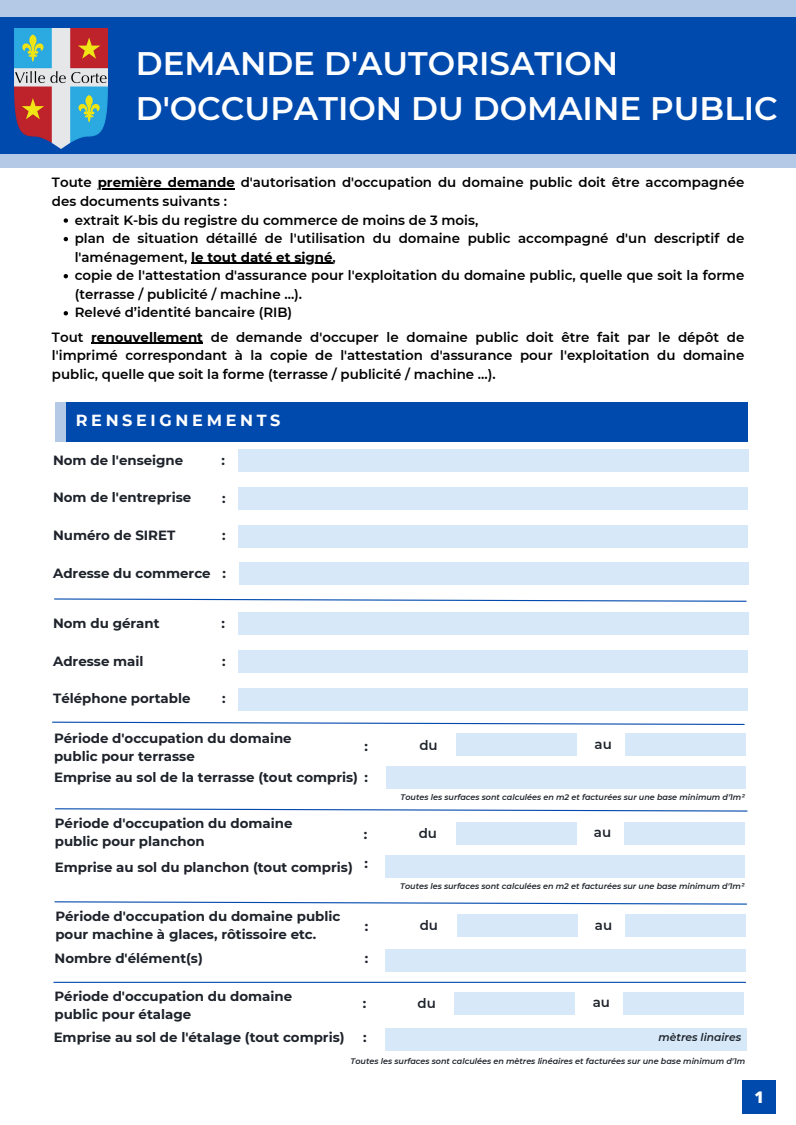
<style>
.page{position:relative;width:796px;height:1125px;background:#fff}
.page>*{position:absolute;margin:0;border:0;box-sizing:border-box;transform-origin:0 0}
.t1{font:600 32.55px/45.2px "Montserrat";color:#fff}
.t2{font:700 16.05px "Montserrat";letter-spacing:.23em;color:#fff}
.t3{font:800 16.05px "Open Sans";color:#fff}
.t4{font:600 13.35px/18.5px "Montserrat";color:#000}
.t5{font:700 13.35px/18.1px "Montserrat";color:#1e232b}
.t6{font:600 13.35px "Montserrat";color:#1e232b}
.t7{font:italic 600 10.73px "Montserrat";color:#1e232b}
.t8{font:italic 600 8.02px "Montserrat";color:#1e232b}
.s1{font-weight:700}
</style>
<div class="page">
<div style="left:0;top:0;width:795px;height:168px;background:#b3c9e6"></div>
<div style="left:0;top:17px;width:795px;height:137px;background:#004aad"></div>
<div style="left:238px;top:449px;width:510px;height:23px;background:#d7e9f8"></div>
<div style="left:238px;top:487px;width:509px;height:23px;background:#d7e9f8"></div>
<div style="left:55px;top:402px;width:26px;height:39px;background:linear-gradient(to bottom,#b3c9e6,#b3c9e6)"></div>
<div style="left:67px;top:402px;width:681px;height:39px;background:#004aad"></div>
<div style="left:238px;top:525px;width:509px;height:22px;background:#d7e9f8"></div>
<div style="left:239px;top:562px;width:509px;height:23px;background:#d7e9f8"></div>
<div style="left:238px;top:613px;width:510px;height:22px;background:#d7e9f8"></div>
<div style="left:238px;top:650px;width:509px;height:23px;background:#d7e9f8"></div>
<div style="left:238px;top:688px;width:509px;height:23px;background:#d7e9f8"></div>
<svg style="left:54px;top:598px;width:693px;height:4px"></svg>
<svg style="left:52px;top:721px;width:693px;height:4px"></svg>
<img style="left:14px;top:28px;width:93px;height:120px">
<div style="left:625px;top:734px;width:120px;height:22px;background:#d7e9f8"></div>
<div style="left:385px;top:766px;width:360px;height:23px;background:#d7e9f8"></div>
<svg style="left:55px;top:808px;width:693px;height:4px"></svg>
<div style="left:456px;top:734px;width:121px;height:22px;background:#d7e9f8"></div>
<div style="left:385px;top:855px;width:359px;height:23px;background:#d7e9f8"></div>
<div style="left:624px;top:822px;width:121px;height:23px;background:#d7e9f8"></div>
<div style="left:455px;top:822px;width:121px;height:23px;background:#d7e9f8"></div>
<svg style="left:64px;top:218px;width:4px;height:5px"></svg>
<svg style="left:64px;top:237px;width:4px;height:4px"></svg>
<hr style="left:191px;top:262px;width:141px;height:1px;background:#000">
<svg style="left:64px;top:274px;width:4px;height:4px"></svg>
<svg style="left:64px;top:311px;width:4px;height:4px"></svg>
<hr style="left:98px;top:188px;width:137px;height:1px;background:#000">
<hr style="left:91px;top:342px;width:112px;height:1px;background:#000">
<div style="left:742px;top:1080px;width:33px;height:34px;background:#004aad"></div>
<hr style="left:54px;top:982px;width:691px;height:1px;background:#004aad">
<div style="left:625px;top:914px;width:121px;height:23px;background:#d7e9f8"></div>
<div style="left:385px;top:949px;width:360px;height:23px;background:#d7e9f8"></div>
<div style="left:456px;top:914px;width:121px;height:23px;background:#d7e9f8"></div>
<svg style="left:54px;top:901px;width:693px;height:4px"></svg>
<div style="left:386px;top:1028px;width:360px;height:23px;background:#d7e9f8"></div>
<div style="left:623px;top:992px;width:120px;height:23px;background:#d7e9f8"></div>
<div style="left:454px;top:992px;width:121px;height:23px;background:#d7e9f8"></div>
<p class="t1" style="left:136px;top:41px;width:643px">DEMANDE D'AUTORISATION<br>D'OCCUPATION DU DOMAINE PUBLIC</p>
<p class="t4" style="left:52px;top:173px;width:693px">Toute <span class="s1">première demande</span> d'autorisation d'occupation du domaine public doit être accompagnée des documents suivants :</p>
<p class="t4" style="left:75px;top:211px;width:405px">extrait K-bis du registre du commerce de moins de 3 mois,</p>
<p class="t4" style="left:75px;top:229px;width:671px">plan de situation détaillé de l'utilisation du domaine public accompagné d'un descriptif de l'aménagement, <span class="s1">le tout daté et signé</span>,</p>
<p class="t4" style="left:75px;top:266px;width:671px">copie de l'attestation d'assurance pour l'exploitation du domaine public, quelle que soit la forme (terrasse / publicité / machine ...).</p>
<p class="t4" style="left:75px;top:303px;width:219px">Relevé d’identité bancaire (RIB)</p>
<p class="t4" style="left:52px;top:328px;width:693px;text-align:justify">Tout <span class="s1">renouvellement</span> de demande d'occuper le domaine public doit être fait par le dépôt de l'imprimé correspondant à la copie de l'attestation d'assurance pour l'exploitation du domaine public, quelle que soit la forme (terrasse / publicité / machine ...).</p>
<p class="t2" style="left:76px;top:410px;width:206px">RENSEIGNEMENTS</p>
<p class="t5" style="left:53px;top:451px;width:132px">Nom de l'enseigne</p>
<p class="t5" style="left:53px;top:488px;width:140px">Nom de l'entreprise</p>
<p class="t5" style="left:53px;top:526px;width:124px">Numéro de SIRET</p>
<p class="t5" style="left:221px;top:451px;width:5px">:</p>
<p class="t5" style="left:222px;top:489px;width:5px">:</p>
<p class="t5" style="left:222px;top:526px;width:5px">:</p>
<p class="t5" style="left:53px;top:564px;width:159px">Adresse du commerce</p>
<p class="t5" style="left:222px;top:564px;width:5px">:</p>
<p class="t5" style="left:53px;top:614px;width:108px">Nom du gérant</p>
<p class="t5" style="left:53px;top:652px;width:92px">Adresse mail</p>
<p class="t5" style="left:53px;top:690px;width:139px">Téléphone portable</p>
<p class="t5" style="left:221px;top:614px;width:5px">:</p>
<p class="t5" style="left:222px;top:652px;width:5px">:</p>
<p class="t5" style="left:222px;top:690px;width:5px">:</p>
<p class="t5" style="left:54px;top:729px;width:239px">Période d'occupation du domaine public pour terrasse</p>
<p class="t5" style="left:364px;top:737px;width:5px">:</p>
<p class="t6" style="left:419px;top:737px;width:20px">du</p>
<p class="t5" style="left:54px;top:769px;width:305px">Emprise au sol de la terrasse (tout compris)</p>
<p class="t8" style="left:400px;top:792px;width:346px">Toutes les surfaces sont calculées en m2 et facturées sur une base minimum d'1m²</p>
<p class="t6" style="left:594px;top:736px;width:19px">au</p>
<p class="t5" style="left:364px;top:768px;width:5px">:</p>
<p class="t5" style="left:55px;top:815px;width:239px">Période d'occupation du domaine public pour planchon</p>
<p class="t5" style="left:55px;top:858px;width:299px">Emprise au sol du planchon (tout compris)</p>
<p class="t5" style="left:55px;top:907px;width:286px">Période d'occupation du domaine public pour machine à glaces, rôtissoire etc.</p>
<p class="t5" style="left:55px;top:950px;width:150px">Nombre d'élément(s)</p>
<p class="t5" style="left:364px;top:825px;width:5px">:</p>
<p class="t6" style="left:418px;top:825px;width:20px">du</p>
<p class="t6" style="left:593px;top:824px;width:19px">au</p>
<p class="t5" style="left:364px;top:854px;width:5px">:</p>
<p class="t8" style="left:400px;top:881px;width:346px">Toutes les surfaces sont calculées en m2 et facturées sur une base minimum d'1m²</p>
<p class="t5" style="left:365px;top:917px;width:5px">:</p>
<p class="t6" style="left:419px;top:918px;width:20px">du</p>
<p class="t6" style="left:594px;top:917px;width:19px">au</p>
<p class="t5" style="left:365px;top:949px;width:5px">:</p>
<p class="t5" style="left:54px;top:987px;width:239px">Période d'occupation du domaine public pour étalage</p>
<p class="t5" style="left:54px;top:1028px;width:292px">Emprise au sol de l'étalage (tout compris)</p>
<p class="t5" style="left:363px;top:1029px;width:5px">:</p>
<p class="t8" style="left:350px;top:1056px;width:396px">Toutes les surfaces sont calculées en mètres linéaires et facturées sur une base minimum d'1m</p>
<p class="t5" style="left:362px;top:994px;width:5px">:</p>
<p class="t6" style="left:417px;top:995px;width:20px">du</p>
<p class="t6" style="left:592px;top:995px;width:19px">au</p>
<p class="t7" style="left:658px;top:1031px;width:84px">mètres linaires</p>
<p class="t3" style="left:754px;top:1085px;width:11px">1</p>
</div>
